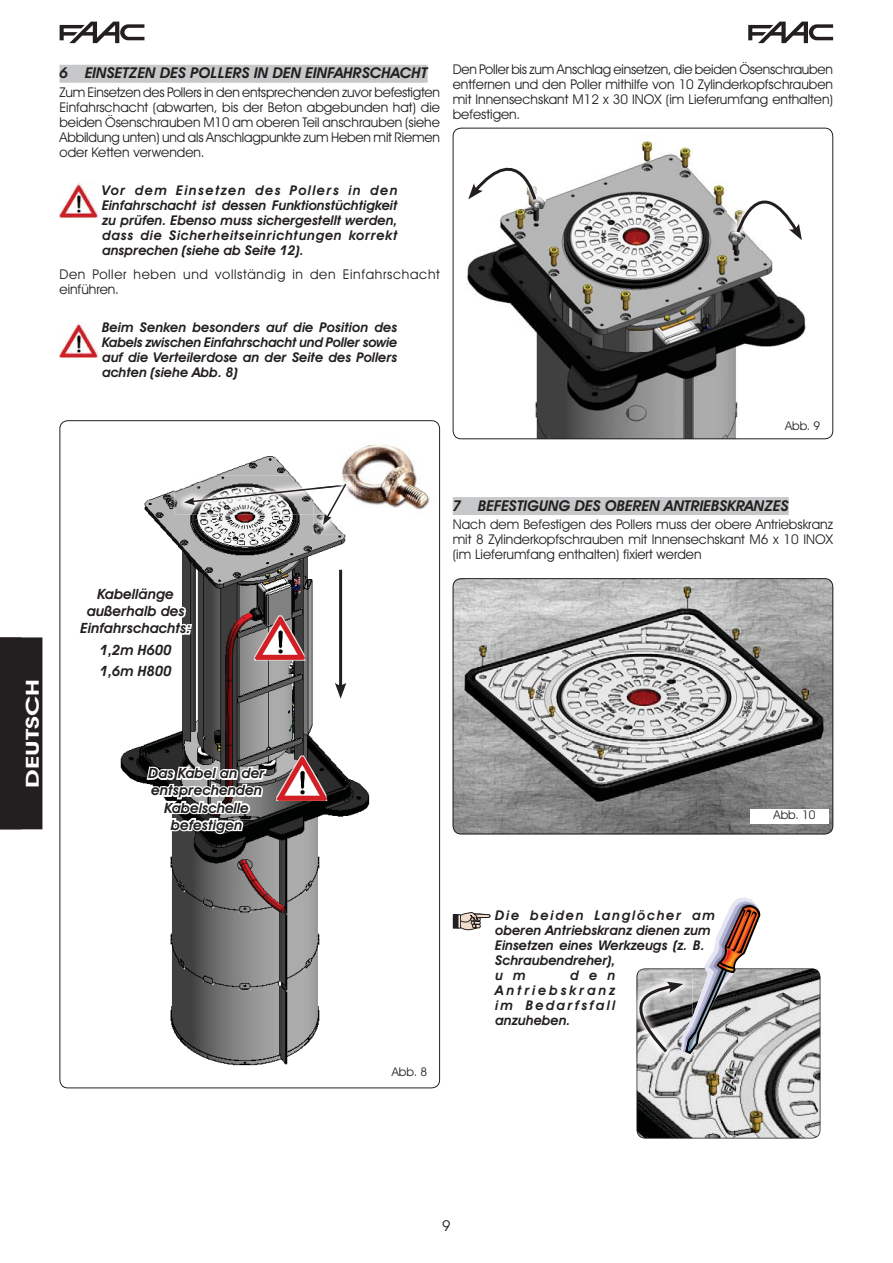
<style>
.page{position:relative;width:893px;height:1263px;background:#fff}
.page>*{position:absolute;margin:0;border:0;box-sizing:border-box;transform-origin:0 0}
.t1{font:600 18px "Avant Garde IT Cby BT";color:#fff;scale:1.5 1}
.t2{font:italic 600 15px "Avant Garde IT Cby BT";color:#231f20}
.t3{font:15px "Avant Garde IT Cby BT";color:#231f20}
.t4{font:italic 600 14.25px/17.1px "Avant Garde IT Cby BT";color:#231f20;text-align:center}
.t5{font:13.5px/15px "Avant Garde IT Cby BT";color:#231f20;text-align:justify}
.t6{font:italic 600 13.5px/15px "Avant Garde IT Cby BT";color:#231f20;text-align:justify}
.t7{font:13.5px/15px "Avant Garde IT Cby BT";letter-spacing:.05em;color:#231f20}
.t8{font:12px "Avant Garde IT Cby BT";color:#231f20}
</style>
<div class="page">
<svg style="left:60px;top:22px;width:84px;height:21px"></svg>
<svg style="left:748px;top:22px;width:85px;height:21px"></svg>
<img style="left:120px;top:456px;width:250px;height:610px">
<img style="left:467px;top:135px;width:339px;height:302px">
<div style="left:453px;top:128px;width:380px;height:311px;border:1px solid #231f20;border-radius:8px"></div>
<img style="left:341px;top:444px;width:89px;height:69px">
<img style="left:175px;top:475px;width:139px;height:40px">
<img style="left:314px;top:474px;width:42px;height:60px">
<img style="left:341px;top:474px;width:15px;height:39px">
<img style="left:341px;top:475px;width:12px;height:38px">
<svg style="left:184px;top:482px;width:164px;height:43px"></svg>
<img style="left:325px;top:560px;width:31px;height:148px">
<hr style="left:339px;top:570px;width:3px;height:118px;background:#231f20">
<svg style="left:335px;top:683px;width:11px;height:16px"></svg>
<img style="left:453px;top:578px;width:380px;height:256px;border-radius:8px">
<div style="left:453px;top:578px;width:380px;height:256px;border:1px solid #231f20;border-radius:8px"></div>
<img style="left:727px;top:191px;width:79px;height:59px">
<svg style="left:735px;top:165px;width:67px;height:75px"></svg>
<img style="left:467px;top:158px;width:78px;height:51px">
<svg style="left:468px;top:137px;width:70px;height:65px"></svg>
<svg style="left:636px;top:897px;width:184px;height:242px"></svg>
<img style="left:254px;top:615px;width:51px;height:46px">
<img style="left:276px;top:755px;width:51px;height:46px">
<div style="left:0;top:638px;width:42px;height:191px;background:#231f20"></div>
<div style="left:60px;top:65px;width:368px;height:18px;background:#c6c8ca"></div>
<img style="left:60px;top:183px;width:37px;height:35px">
<img style="left:60px;top:322px;width:37px;height:36px">
<div style="left:453px;top:497px;width:336px;height:18px;background:#c6c8ca"></div>
<div style="left:453px;top:915px;width:5px;height:13px;background:#231f20"></div>
<svg style="left:458px;top:912px;width:32px;height:19px"></svg>
<svg style="left:145px;top:743px;width:123px;height:110px"></svg>
<svg style="left:120px;top:563px;width:72px;height:139px"></svg>
<div style="left:750px;top:810px;width:78px;height:14px;background:#fff"></div>
<p class="t2" style="left:60px;top:68px;width:370px">6 EINSETZEN DES POLLERS IN DEN EINFAHRSCHACHT</p>
<p class="t5" style="left:60px;top:86px;width:382px">Zum Einsetzen des Pollers in den entsprechenden zuvor befestigten Einfahrschacht (abwarten, bis der Beton abgebunden hat) die beiden Ösenschrauben M10 am oberen Teil anschrauben (siehe Abbildung unten) und als Anschlagpunkte zum Heben mit Riemen oder Ketten verwenden.</p>
<p class="t6" style="left:102px;top:184px;width:297px">Vor dem Einsetzen des Pollers in den Einfahrschacht ist dessen Funktionstüchtigkeit zu prüfen. Ebenso muss sichergestellt werden, dass die Sicherheitseinrichtungen korrekt ansprechen (siehe ab Seite 12).</p>
<p class="t7" style="left:60px;top:268px;width:382px">Den Poller heben und vollständig in den Einfahrschacht einführen.</p>
<p class="t6" style="left:102px;top:321px;width:297px">Beim Senken besonders auf die Position des Kabels zwischen Einfahrschacht und Poller sowie auf die Verteilerdose an der Seite des Pollers achten (siehe Abb. 8)</p>
<p class="t5" style="left:453px;top:63px;width:382px">Den Poller bis zum Anschlag einsetzen, die beiden Ösenschrauben entfernen und den Poller mithilfe von 10 Zylinderkopfschrauben mit Innensechskant M12 x 30 INOX (im Lieferumfang enthalten) befestigen.</p>
<p class="t8" style="left:785px;top:422px;width:37px">Abb. 9</p>
<h1 class="t1" style="left:26px;top:788px;width:74px;rotate:-90deg">DEUTSCH</h1>
<p class="t4" style="left:81px;top:587px;width:112px">Kabellänge außerhalb des<br>Einfahrschachts:</p>
<p class="t4" style="left:100px;top:640px;width:73px;line-height:21.3px;text-align:left">1,2m H600<br>1,6m H800</p>
<p class="t4" style="left:149px;top:766px;width:118px">Das Kabel an der entsprechenden<br>Kabelschelle befestigen</p>
<p class="t2" style="left:453px;top:500px;width:338px">7 BEFESTIGUNG DES OBEREN ANTRIEBSKRANZES</p>
<p class="t5" style="left:453px;top:518px;width:382px">Nach dem Befestigen des Pollers muss der obere Antriebskranz mit 8 Zylinderkopfschrauben mit Innensechskant M6 x 10 INOX (im Lieferumfang enthalten) fixiert werden</p>
<p class="t8" style="left:773px;top:810px;width:44px">Abb. 10</p>
<p class="t8" style="left:392px;top:1067px;width:37px">Abb. 8</p>
<p class="t6" style="left:495px;top:909px;width:221px;text-align:left">Die beiden Langlöcher am oberen Antriebskranz dienen zum<br>Einsetzen eines Werkzeugs (z. B.<br>Schraubendreher),<br>u m</p>
<p class="t6" style="left:495px;top:969px;width:122px;text-indent:75px">den Antriebskranz im Bedarfsfall anzuheben.</p>
<p class="t3" style="left:442px;top:1221px;width:10px">9</p>
</div>
